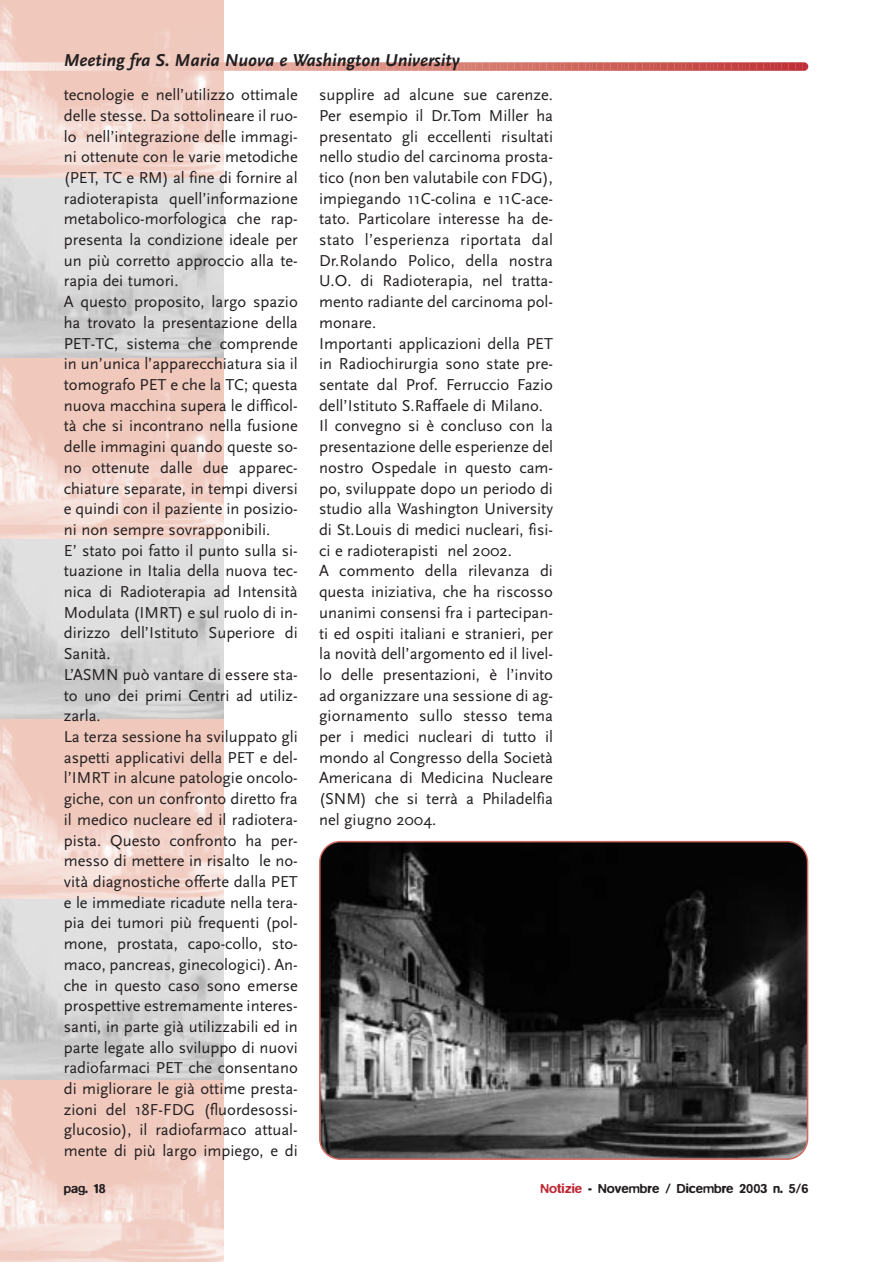
<style>
.page{position:relative;width:893px;height:1262px;background:#fff}
.page>*{position:absolute;margin:0;border:0;box-sizing:border-box;transform-origin:0 0}
.t1{font:italic 700 18px "Scala Sans";color:#231f20}
.t2{font:16.5px/20.7px "Scala Sans";color:#231f20}
.t3{font:500 13.5px "Blur";color:#231f20}
.s1{color:#bf2b37}
</style>
<div class="page">
<img style="left:0;top:0;width:223px;height:179px">
<svg style="left:0;top:179px;width:223px;height:180px;background:#d6d6d6"></svg>
<svg style="left:0;top:359px;width:223px;height:180px;background:#f2d0c7"></svg>
<svg style="left:0;top:539px;width:223px;height:180px;background:#d6d6d6"></svg>
<svg style="left:0;top:719px;width:223px;height:180px;background:#f2d0c7"></svg>
<svg style="left:0;top:1080px;width:223px;height:182px;background:#f2d0c6"></svg>
<svg style="left:0;top:899px;width:223px;height:181px;background:#d6d6d6"></svg>
<svg style="left:0;top:62px;width:808px;height:9px;background:#de968e"></svg>
<svg style="left:64px;top:1189px;width:160px;height:9px"></svg>
<svg style="left:319px;top:841px;width:489px;height:318px;background:#393838"></svg>
<p class="t1" style="left:64px;top:53px;width:397px">Meeting fra S. Maria Nuova e Washington University</p>
<p class="t2" style="left:64px;top:85px;width:235px">tecnologie e nell’utilizzo ottimale delle stesse. Da sottolineare il ruo&shy;lo nell’integrazione delle immagi&shy;ni ottenute con le varie metodiche (PET, TC e RM) al fine di fornire al radioterapista quell’informazione metabolico-morfologica che rap&shy;presenta la condizione ideale per un più corretto approccio alla te&shy;rapia dei tumori.<br>A questo proposito, largo spazio ha trovato la presentazione della PET-TC, sistema che comprende in un’unica l’apparecchiatura sia il tomografo PET e che la TC; questa nuova macchina supera le difficol&shy;tà che si incontrano nella fusione delle immagini quando queste so&shy;no ottenute dalle due apparec&shy;chiature separate, in tempi diversi e quindi con il paziente in posizio&shy;ni non sempre sovrapponibili.<br>E’ stato poi fatto il punto sulla si&shy;tuazione in Italia della nuova tec&shy;nica di Radioterapia ad Intensità Modulata (IMRT) e sul ruolo di in&shy;dirizzo dell’Istituto Superiore di Sanità.<br>L’ASMN può vantare di essere sta&shy;to uno dei primi Centri ad utiliz&shy;zarla.<br>La terza sessione ha sviluppato gli aspetti applicativi della PET e del&shy;l’IMRT in alcune patologie oncolo&shy;giche, con un confronto diretto fra il medico nucleare ed il radiotera&shy;pista. Questo confronto ha per&shy;messo di mettere in risalto le no&shy;vità diagnostiche offerte dalla PET e le immediate ricadute nella tera&shy;pia dei tumori più frequenti (pol&shy;mone, prostata, capo-collo, sto&shy;maco, pancreas, ginecologici). An&shy;che in questo caso sono emerse prospettive estremamente interes&shy;santi, in parte già utilizzabili ed in parte legate allo sviluppo di nuovi radiofarmaci PET che consentano di migliorare le già ottime presta&shy;zioni del 18F-FDG (fluordesossi&shy;glucosio), il radiofarmaco attual&shy;mente di più largo impiego, e di</p>
<p class="t3" style="left:64px;top:1184px;width:43px">pag. 18</p>
<p class="t2" style="left:319px;top:86px;width:235px">supplire ad alcune sue carenze.<br>Per esempio il Dr.Tom Miller ha presentato gli eccellenti risultati nello studio del carcinoma prosta&shy;tico (non ben valutabile con FDG), impiegando 11C-colina e 11C-ace&shy;tato. Particolare interesse ha de&shy;stato l’esperienza riportata dal<br>Dr.Rolando Polico, della nostra<br>U.O. di Radioterapia, nel tratta&shy;mento radiante del carcinoma pol&shy;monare.<br>Importanti applicazioni della PET in Radiochirurgia sono state pre&shy;sentate dal Prof. Ferruccio Fazio dell’Istituto S.Raffaele di Milano.<br>Il convegno si è concluso con la presentazione delle esperienze del nostro Ospedale in questo cam&shy;po, sviluppate dopo un periodo di studio alla Washington University di St.Louis di medici nucleari, fisi&shy;ci e radioterapisti nel 2002.<br>A commento della rilevanza di questa iniziativa, che ha riscosso unanimi consensi fra i partecipan&shy;ti ed ospiti italiani e stranieri, per la novità dell’argomento ed il livel&shy;lo delle presentazioni, è l’invito ad organizzare una sessione di ag&shy;giornamento sullo stesso tema per i medici nucleari di tutto il mondo al Congresso della Società<br>Americana di Medicina Nucleare (SNM) che si terrà a Philadelfia nel giugno 2004.</p>
<p class="t3" style="left:540px;top:1184px;width:269px"><span class="s1">Notizie</span> - Novembre / Dicembre 2003 n. 5/6</p>
</div>
